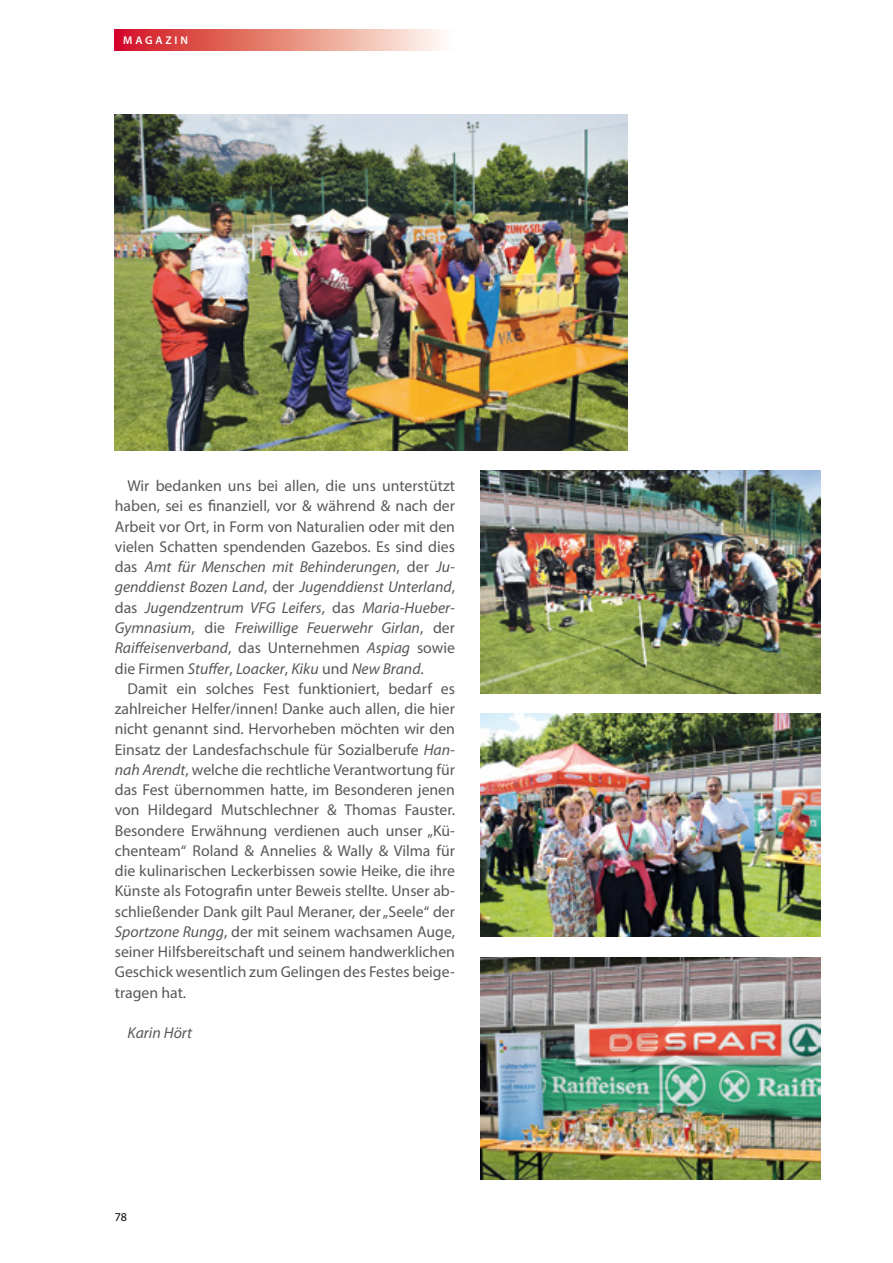
<style>
.page{position:relative;width:893px;height:1263px;background:#fff}
.page>*{position:absolute;margin:0;border:0;box-sizing:border-box;transform-origin:0 0}
.t1{font:15.75px/20.2px "Myriad Pro";color:#58585a;text-align:justify}
.t2{font:italic 15.75px "Myriad Pro";color:#58585a}
.t3{font:12px "Myriad Pro";color:#000}
.t4{font:600 11.25px "Myriad Pro";letter-spacing:.25em;color:#fff}
.s1{font-style:italic}
</style>
<div class="page">
<svg style="left:115px;top:30px;width:327px;height:20px;background:#e6867e"></svg>
<img style="left:480px;top:471px;width:341px;height:223px">
<img style="left:115px;top:115px;width:513px;height:336px">
<img style="left:480px;top:957px;width:341px;height:223px">
<img style="left:480px;top:714px;width:341px;height:223px">
<p class="t4" style="left:123px;top:33px;width:66px">MAGAZIN</p>
<p class="t4" style="left:123px;top:37px;width:39px">TITEL</p>
<p class="t1" style="left:115px;top:475px;width:342px;text-indent:13px">Wir bedanken uns bei allen, die uns unterstützt haben, sei es finanziell, vor &amp; während &amp; nach der Arbeit vor Ort, in Form von Naturalien oder mit den vielen Schatten spendenden Gazebos. Es sind dies das <span class="s1">Amt für Menschen mit Behinderungen</span>, der <span class="s1">Ju&shy;genddienst Bozen Land</span>, der <span class="s1">Jugenddienst Unterland</span>, das <span class="s1">Jugendzentrum VFG Leifers</span>, das <span class="s1">Maria-Hueber-Gymnasium</span>, die <span class="s1">Freiwillige Feuerwehr Girlan</span>, der <span class="s1">Raiffeisenverband</span>, das Unternehmen <span class="s1">Aspiag</span> sowie die Firmen <span class="s1">Stuffer</span>, <span class="s1">Loacker</span>, <span class="s1">Kiku</span> und <span class="s1">New Brand</span>.</p>
<p class="t1" style="left:115px;top:678px;width:342px;text-indent:13px">Damit ein solches Fest funktioniert, bedarf es zahlreicher Helfer/innen! Danke auch allen, die hier nicht genannt sind. Hervorheben möchten wir den Einsatz der Landesfachschule für Sozialberufe <span class="s1">Han&shy;nah Arendt</span>, welche die rechtliche Verantwortung für das Fest übernommen hatte, im Besonderen jenen von Hildegard Mutschlechner &amp; Thomas Fauster.<br>Besondere Erwähnung verdienen auch unser „Kü&shy;chenteam“ Roland &amp; Annelies &amp; Wally &amp; Vilma für die kulinarischen Leckerbissen sowie Heike, die ihre Künste als Fotografin unter Beweis stellte. Unser ab&shy;schließender Dank gilt Paul Meraner, der „Seele“ der <span class="s1">Sportzone Rungg</span>, der mit seinem wachsamen Auge, seiner Hilfsbereitschaft und seinem handwerklichen Geschick wesentlich zum Gelingen des Festes beige&shy;tragen hat.</p>
<p class="t2" style="left:128px;top:1023px;width:66px">Karin Hört</p>
<p class="t3" style="left:115px;top:1209px;width:14px">78</p>
</div>
